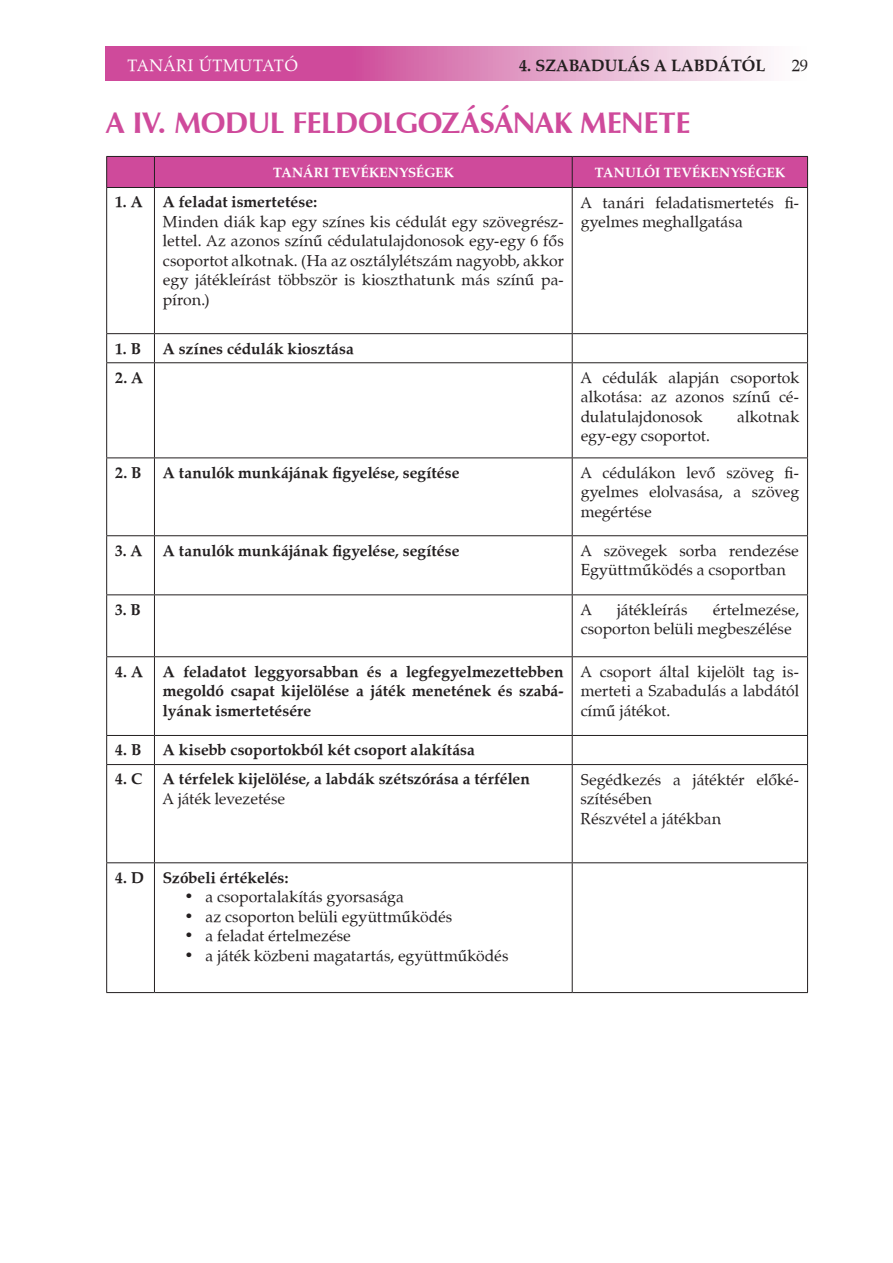
<style>
.page{position:relative;width:893px;height:1263px;background:#fff}
.page>*{position:absolute;margin:0;border:0;box-sizing:border-box;transform-origin:0 0}
.t1{font:700 30px "Zapf Humanist 601 PFL";letter-spacing:-.015em;color:#cf4a9b}
.t2{font:700 16.5px "Zapf Calligraphic 801 PFL";color:#231f20}
.t3{font:16.5px "Zapf Calligraphic 801 PFL";color:#fff}
.t4{font:16.5px "Zapf Calligraphic 801 PFL";color:#231f20}
.t5{font:15.75px/19.5px "Zapf Calligraphic 801 PFL";letter-spacing:.005em;color:#231f20;text-align:justify}
.t6{font:700 15.75px/19.5px "Zapf Calligraphic 801 PFL";color:#231f20;text-align:justify}
.t7{font:700 13.5px "Zapf Calligraphic 801 PFL";letter-spacing:.015em;color:#fff}
.s1{font-size:16.5px}
</style>
<div class="page">
<svg style="left:105px;top:47px;width:663px;height:34px;background:#dc84b9"></svg>
<div style="left:107px;top:157px;width:700px;height:30px;background:#cf4a9b"></div>
<hr style="left:106px;top:156px;width:48px;height:1px;background:#231f20">
<hr style="left:106px;top:157px;width:1px;height:30px;background:#231f20">
<hr style="left:154px;top:156px;width:418px;height:1px;background:#231f20">
<hr style="left:154px;top:157px;width:1px;height:30px;background:#231f20">
<hr style="left:572px;top:156px;width:236px;height:1px;background:#231f20">
<hr style="left:572px;top:157px;width:1px;height:30px;background:#231f20">
<hr style="left:807px;top:157px;width:1px;height:30px;background:#231f20">
<hr style="left:106px;top:187px;width:48px;height:1px;background:#231f20">
<hr style="left:106px;top:188px;width:1px;height:145px;background:#231f20">
<hr style="left:154px;top:187px;width:418px;height:1px;background:#231f20">
<hr style="left:154px;top:188px;width:1px;height:145px;background:#231f20">
<hr style="left:572px;top:187px;width:236px;height:1px;background:#231f20">
<hr style="left:572px;top:188px;width:1px;height:145px;background:#231f20">
<hr style="left:807px;top:188px;width:1px;height:145px;background:#231f20">
<hr style="left:106px;top:333px;width:48px;height:1px;background:#231f20">
<svg style="left:106px;top:334px;width:1px;height:28px"></svg>
<hr style="left:154px;top:333px;width:418px;height:1px;background:#231f20">
<svg style="left:154px;top:334px;width:1px;height:28px"></svg>
<hr style="left:572px;top:333px;width:236px;height:1px;background:#231f20">
<svg style="left:572px;top:334px;width:1px;height:28px"></svg>
<svg style="left:807px;top:334px;width:1px;height:28px"></svg>
<hr style="left:106px;top:362px;width:48px;height:1px;background:#231f20">
<hr style="left:106px;top:363px;width:1px;height:94px;background:#231f20">
<hr style="left:154px;top:362px;width:418px;height:1px;background:#231f20">
<hr style="left:154px;top:363px;width:1px;height:94px;background:#231f20">
<hr style="left:572px;top:362px;width:236px;height:1px;background:#231f20">
<hr style="left:572px;top:363px;width:1px;height:94px;background:#231f20">
<hr style="left:807px;top:363px;width:1px;height:94px;background:#231f20">
<hr style="left:106px;top:457px;width:48px;height:1px;background:#231f20">
<hr style="left:106px;top:458px;width:1px;height:77px;background:#231f20">
<hr style="left:154px;top:457px;width:418px;height:1px;background:#231f20">
<hr style="left:154px;top:458px;width:1px;height:77px;background:#231f20">
<hr style="left:572px;top:457px;width:236px;height:1px;background:#231f20">
<hr style="left:572px;top:458px;width:1px;height:77px;background:#231f20">
<hr style="left:807px;top:458px;width:1px;height:77px;background:#231f20">
<hr style="left:106px;top:535px;width:48px;height:1px;background:#231f20">
<hr style="left:106px;top:536px;width:1px;height:58px;background:#231f20">
<hr style="left:154px;top:535px;width:418px;height:1px;background:#231f20">
<hr style="left:154px;top:536px;width:1px;height:58px;background:#231f20">
<hr style="left:572px;top:535px;width:236px;height:1px;background:#231f20">
<hr style="left:572px;top:536px;width:1px;height:58px;background:#231f20">
<hr style="left:807px;top:536px;width:1px;height:58px;background:#231f20">
<hr style="left:106px;top:594px;width:48px;height:1px;background:#231f20">
<hr style="left:106px;top:595px;width:1px;height:61px;background:#231f20">
<hr style="left:154px;top:594px;width:418px;height:1px;background:#231f20">
<hr style="left:154px;top:595px;width:1px;height:61px;background:#231f20">
<hr style="left:572px;top:594px;width:236px;height:1px;background:#231f20">
<hr style="left:572px;top:595px;width:1px;height:61px;background:#231f20">
<hr style="left:807px;top:595px;width:1px;height:61px;background:#231f20">
<hr style="left:106px;top:656px;width:48px;height:1px;background:#231f20">
<hr style="left:106px;top:657px;width:1px;height:78px;background:#231f20">
<hr style="left:154px;top:656px;width:418px;height:1px;background:#231f20">
<hr style="left:154px;top:657px;width:1px;height:78px;background:#231f20">
<hr style="left:572px;top:656px;width:236px;height:1px;background:#231f20">
<hr style="left:572px;top:657px;width:1px;height:78px;background:#231f20">
<hr style="left:807px;top:657px;width:1px;height:78px;background:#231f20">
<hr style="left:106px;top:735px;width:48px;height:1px;background:#231f20">
<svg style="left:106px;top:736px;width:1px;height:28px"></svg>
<hr style="left:154px;top:735px;width:418px;height:1px;background:#231f20">
<svg style="left:154px;top:736px;width:1px;height:28px"></svg>
<hr style="left:572px;top:735px;width:236px;height:1px;background:#231f20">
<svg style="left:572px;top:736px;width:1px;height:28px"></svg>
<svg style="left:807px;top:736px;width:1px;height:28px"></svg>
<hr style="left:106px;top:764px;width:48px;height:1px;background:#231f20">
<hr style="left:106px;top:765px;width:1px;height:97px;background:#231f20">
<hr style="left:154px;top:764px;width:418px;height:1px;background:#231f20">
<hr style="left:154px;top:765px;width:1px;height:97px;background:#231f20">
<hr style="left:572px;top:764px;width:236px;height:1px;background:#231f20">
<hr style="left:572px;top:765px;width:1px;height:97px;background:#231f20">
<hr style="left:807px;top:765px;width:1px;height:97px;background:#231f20">
<hr style="left:106px;top:862px;width:48px;height:1px;background:#231f20">
<hr style="left:106px;top:863px;width:1px;height:129px;background:#231f20">
<hr style="left:154px;top:862px;width:418px;height:1px;background:#231f20">
<hr style="left:154px;top:863px;width:1px;height:129px;background:#231f20">
<hr style="left:572px;top:862px;width:236px;height:1px;background:#231f20">
<hr style="left:572px;top:863px;width:1px;height:129px;background:#231f20">
<hr style="left:807px;top:863px;width:1px;height:129px;background:#231f20">
<hr style="left:106px;top:992px;width:48px;height:1px;background:#231f20">
<hr style="left:154px;top:992px;width:418px;height:1px;background:#231f20">
<hr style="left:572px;top:992px;width:236px;height:1px;background:#231f20">
<p class="t3" style="left:128px;top:55px;width:11px">tanári</p>
<p class="t3" style="left:199px;top:55px;width:27px">útmutat</p>
<p class="t3" style="left:285px;top:55px;width:15px">ó</p>
<p class="t2" style="left:519px;top:55px;width:85px">4. SZABADULÁS</p>
<p class="t2" style="left:654px;top:55px;width:53px">A LABDÁT</p>
<p class="t2" style="left:742px;top:55px;width:24px">ÓL</p>
<p class="t4" style="left:792px;top:55px;width:18px">29</p>
<h1 class="t1" style="left:106px;top:104px;width:273px">A IV. MODUL FELDOLGOZÁSÁNAK</h1>
<h1 class="t1" style="left:580px;top:104px;width:20px">MENE</h1>
<h1 class="t1" style="left:658px;top:104px;width:30px">TE</h1>
<p class="t7" style="left:273px;top:164px;width:173px">Tanári tevékenységek</p>
<p class="t7" style="left:595px;top:164px;width:182px">Tanulói tevékenységek</p>
<p class="t6" style="left:115px;top:192px;width:29px">1. A</p>
<p class="t6" style="left:163px;top:192px;width:156px">A feladat ismertetése:</p>
<p class="t5" style="left:163px;top:212px;width:402px">Minden diák kap egy színes kis cédulát egy szövegrész&shy;lettel. Az azonos színű cédulatulajdonosok egy-egy 6 fős csoportot alkotnak. (Ha az osztálylétszám nagyobb, akkor egy játékleírást többször is kioszthatunk más színű pa&shy;píron.)</p>
<p class="t5" style="left:581px;top:192px;width:220px">A tanári feladatismertetés fi&shy;gyelmes meghallgatása</p>
<p class="t6" style="left:115px;top:338px;width:26px">1. B</p>
<p class="t6" style="left:163px;top:338px;width:193px">A színes cédulák kiosztása</p>
<p class="t6" style="left:115px;top:367px;width:30px">2. A</p>
<p class="t5" style="left:581px;top:368px;width:220px">A cédulák alapján csoportok alkotása: az azonos színű cé&shy;dulatulajdonosok</p>
<p class="t5" style="left:737px;top:407px;width:63px">alkotnak</p>
<p class="t5" style="left:581px;top:426px;width:131px">egy-egy csoportot.</p>
<p class="t6" style="left:115px;top:462px;width:27px">2. B</p>
<p class="t6" style="left:163px;top:462px;width:298px">A tanulók munkájának figyelése, segítése</p>
<p class="t5" style="left:581px;top:463px;width:220px">A cédulákon levő szöveg fi&shy;gyelmes elolvasása, a szöveg megértése</p>
<p class="t6" style="left:115px;top:540px;width:29px">3. A</p>
<p class="t6" style="left:163px;top:540px;width:298px">A tanulók munkájának figyelése, segítése</p>
<p class="t5" style="left:581px;top:541px;width:220px">A szövegek sorba rendezése<br>Együttműködés a csoportban</p>
<p class="t6" style="left:115px;top:599px;width:26px">3. B</p>
<p class="t5" style="left:581px;top:600px;width:12px">A</p>
<p class="t5" style="left:617px;top:600px;width:72px">játékleírás</p>
<p class="t5" style="left:581px;top:600px;width:220px;text-indent:132px">értelmezése, csoporton belüli megbeszélése</p>
<p class="t6" style="left:115px;top:661px;width:30px">4. A</p>
<p class="t6" style="left:163px;top:661px;width:402px">A feladatot leggyorsabban és a legfegyelmezettebben megoldó csapat kijelölése a játék menetének és szabá&shy;lyának ismertetésére</p>
<p class="t5" style="left:581px;top:662px;width:220px">A csoport által kijelölt tag is&shy;merteti a Szabadulás a labdától című játékot.</p>
<p class="t6" style="left:115px;top:740px;width:26px">4. B</p>
<p class="t6" style="left:163px;top:740px;width:314px">A kisebb csoportokból két csoport alakítása</p>
<p class="t6" style="left:115px;top:769px;width:29px">4. C</p>
<p class="t6" style="left:163px;top:769px;width:369px">A térfelek kijelölése, a labdák szétszórása a térfélen</p>
<p class="t5" style="left:163px;top:789px;width:124px">A játék levezetése</p>
<p class="t5" style="left:581px;top:769px;width:219px;text-align:left">Segédkezés a játéktér előké&shy;szítésében<br>Részvétel a játékban</p>
<p class="t6" style="left:115px;top:867px;width:29px">4. D</p>
<p class="t6" style="left:163px;top:867px;width:127px">Szóbeli értékelés:</p>
<p class="t5" style="left:184px;top:887px;width:221px"><span class="s1">•</span> a csoportalakítás gyorsasága</p>
<p class="t5" style="left:184px;top:906px;width:269px"><span class="s1">•</span> az csoporton belüli együttműködés</p>
<p class="t5" style="left:184px;top:926px;width:168px"><span class="s1">•</span> a feladat értelmezése</p>
<p class="t5" style="left:184px;top:945px;width:326px"><span class="s1">•</span> a játék közbeni magatartás, együttműködés</p>
</div>
